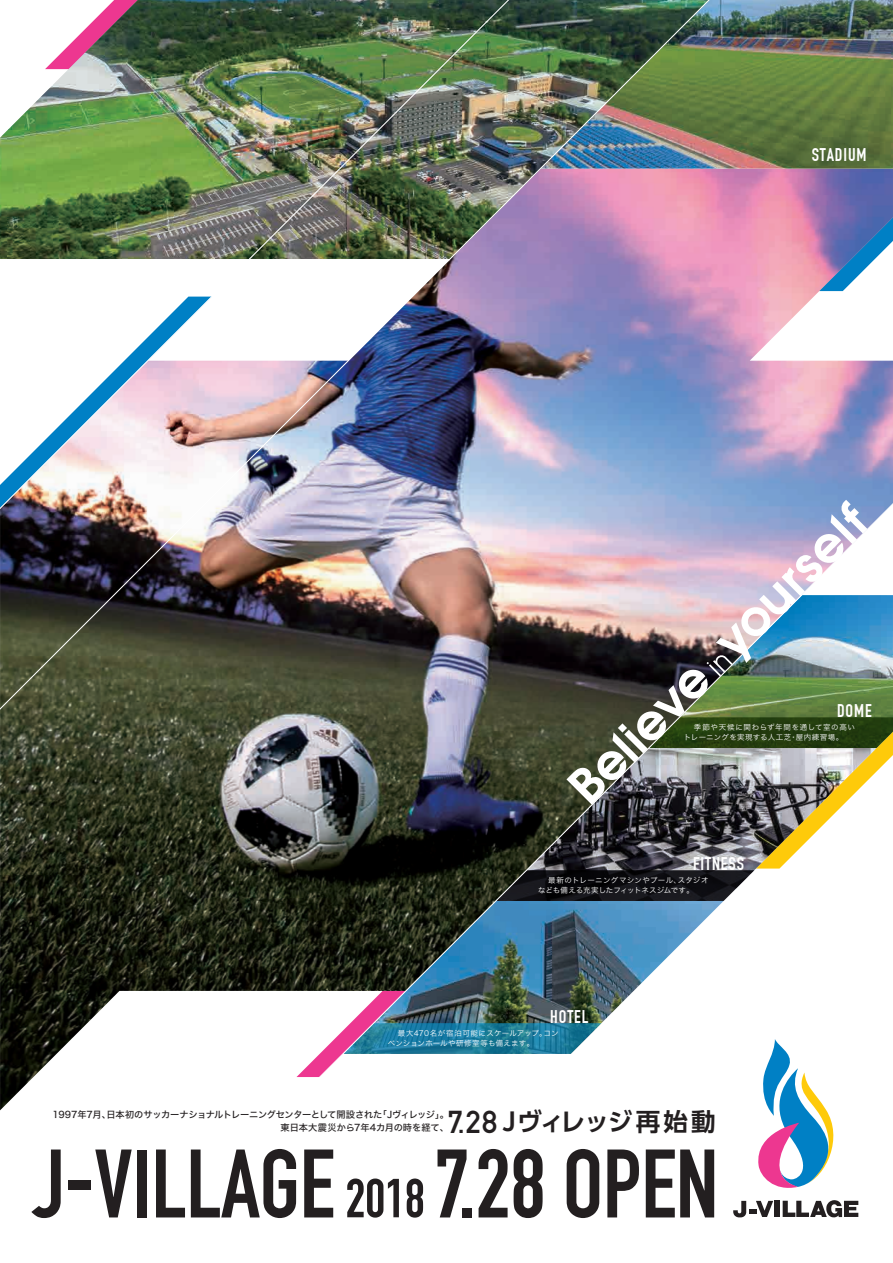
<style>
.page{position:relative;width:893px;height:1263px;background:#fff}
.page>*{position:absolute;margin:0;border:0;box-sizing:border-box;transform-origin:0 0}
.t1{font:700 95.4px "DIN Condensed";letter-spacing:-.005em;color:#231f20}
.t2{font:31.2px "DIN Mittelschrift";color:#231f20}
.t3{font:700 24.6px "UD Shin Go Pr 6 De";letter-spacing:.015em;color:#231f20}
.t4{font:700 18px "DIN Condensed";letter-spacing:.05em;color:#fff}
.t5{font:9.3px/13px "Hira Kaku DS W5";letter-spacing:-.025em;color:#231f20;text-align:right}
.t6{font:7.5px/10.1px "Hira Kaku DS W3";letter-spacing:.01em;color:#fff}
.t7{font:7.5px/10.1px "Hira Kaku DS W3";letter-spacing:.07em;color:#fff}
.t8{font:7.5px/10.1px "Hira Kaku DS W3";letter-spacing:.035em;color:#fff}
.s1{font-size:54px}
</style>
<div class="page">
<img style="left:0;top:169px;width:893px;height:941px">
<img style="left:720px;top:0;width:173px;height:169px">
<svg style="left:819px;top:206px;width:74px;height:85px"></svg>
<img style="left:0;top:0;width:720px;height:717px">
<img style="left:141px;top:445px;width:752px;height:773px">
<hr style="left:706px;top:1215px;width:87px;height:1px;background:#fff">
<div style="left:775px;top:1201px;width:5px;height:16px;background:#231f20"></div>
<svg style="left:783px;top:1200px;width:75px;height:17px"></svg>
<svg style="left:733px;top:1201px;width:40px;height:16px"></svg>
<svg style="left:754px;top:1039px;width:90px;height:153px"></svg>
<img style="left:496px;top:500px;width:397px;height:401px">
<h3 class="t4" style="left:812px;top:144px;width:56px">STADIUM</h3>
<h3 class="t4" style="left:837px;top:700px;width:36px">DOME</h3>
<p class="t7" style="left:684px;top:722px;width:173px;text-indent:10px">季節や天候に関わらず年間を通して室の高いトレーニングを実現する人工芝・屋内練習場。</p>
<h3 class="t4" style="left:693px;top:853px;width:52px">FITNESS</h3>
<p class="t6" style="left:538px;top:875px;width:172px;text-indent:10px">最新のトレーニングマシンやプール、スタジオなども備える充実したフィットネスジムです。</p>
<h3 class="t4" style="left:550px;top:1006px;width:40px">HOTEL</h3>
<p class="t8" style="left:388px;top:1028px;width:172px;text-indent:10px">最大470名が宿泊可能にスケールアップ。コンベンションホールや研修室等も備えます。</p>
<h3 class="t3" style="left:502px;top:1101px;width:215px">Jヴィレッジ再始動</h3>
<h2 class="t2" style="left:448px;top:1103px;width:51px">7.28</h2>
<p class="t5" style="left:53px;top:1108px;width:398px">1997年7月、日本初のサッカーナショナルトレーニングセンターとして開設された「Jヴィレッジ」。東日本大震災から7年4カ月の時を経て、</p>
<h1 class="t1" style="left:33px;top:1128px;width:686px">J-VILLAGE <span class="s1">2018</span> 7.28 OPEN</h1>
</div>
